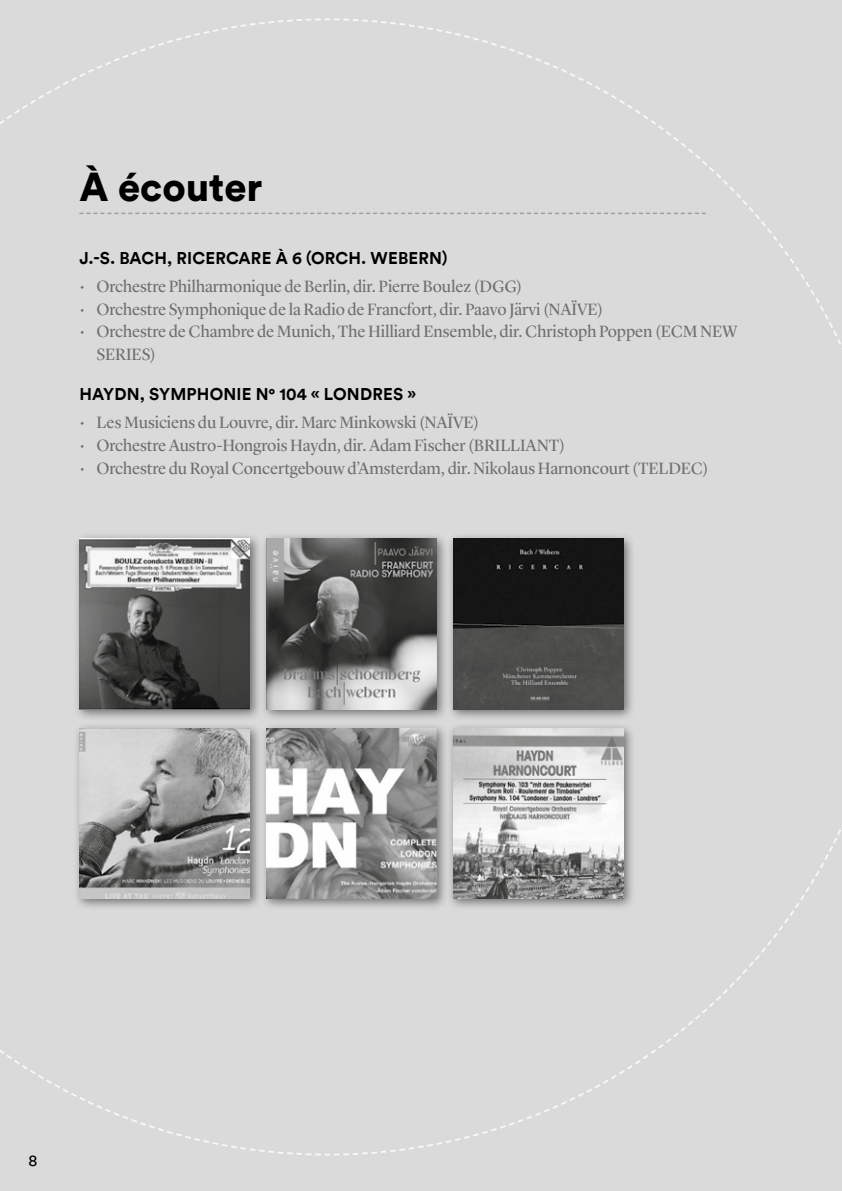
<style>
.page{position:relative;width:842px;height:1191px;background:#dadada}
.page>*{position:absolute;margin:0;border:0;box-sizing:border-box;transform-origin:0 0}
.t1{font:900 40px "Circular Std";color:#000}
.t2{font:17px/22.6px "Lyon Display";letter-spacing:-.005em;color:#706f6f}
.t3{font:700 17px "Circular";letter-spacing:.01em;color:#000}
.t4{font:16px "Circular";color:#000}
</style>
<div class="page">
<svg style="left:79px;top:213px;width:627px;height:1px"></svg>
<div style="left:73px;top:721px;width:189px;height:190px;background:#000;opacity:.5"></div>
<img style="left:79px;top:728px;width:170px;height:170px">
<div style="left:73px;top:532px;width:189px;height:189px;background:#000;opacity:.5"></div>
<img style="left:79px;top:539px;width:171px;height:170px">
<div style="left:260px;top:721px;width:189px;height:190px;background:#000;opacity:.5"></div>
<img style="left:266px;top:728px;width:170px;height:170px">
<div style="left:260px;top:532px;width:189px;height:189px;background:#000;opacity:.5"></div>
<img style="left:266px;top:539px;width:170px;height:170px">
<div style="left:446px;top:721px;width:190px;height:190px;background:#000;opacity:.5"></div>
<img style="left:453px;top:728px;width:170px;height:170px">
<div style="left:446px;top:532px;width:190px;height:189px;background:#000;opacity:.5"></div>
<img style="left:453px;top:539px;width:170px;height:170px">
<h1 class="t1" style="left:79px;top:161px;width:185px">À écouter</h1>
<p class="t3" style="left:79px;top:246px;width:369px">J.-S. BACH, RICERCARE À 6 (ORCH. WEBERN)</p>
<p class="t2" style="left:79px;top:274px;width:444px">• Orchestre Philharmonique de Berlin, dir. Pierre Boulez (DGG)</p>
<p class="t2" style="left:79px;top:296px;width:525px">• Orchestre Symphonique de la Radio de Francfort, dir. Paavo Järvi (NAÏVE)</p>
<p class="t2" style="left:96px;top:319px;width:642px;text-indent:-17px">• Orchestre de Chambre de Munich, The Hilliard Ensemble, dir. Christoph Poppen (ECM NEW<br>SERIES)</p>
<p class="t3" style="left:79px;top:382px;width:338px">HAYDN, SYMPHONIE N° 104 « LONDRES »</p>
<p class="t2" style="left:79px;top:410px;width:401px">• Les Musiciens du Louvre, dir. Marc Minkowski (NAÏVE)</p>
<p class="t2" style="left:79px;top:432px;width:487px">• Orchestre Austro-Hongrois Haydn, dir. Adam Fischer (BRILLIANT)</p>
<p class="t2" style="left:79px;top:455px;width:631px">• Orchestre du Royal Concertgebouw d’Amsterdam, dir. Nikolaus Harnoncourt (TELDEC)</p>
<p class="t4" style="left:28px;top:1149px;width:10px">8</p>
</div>
